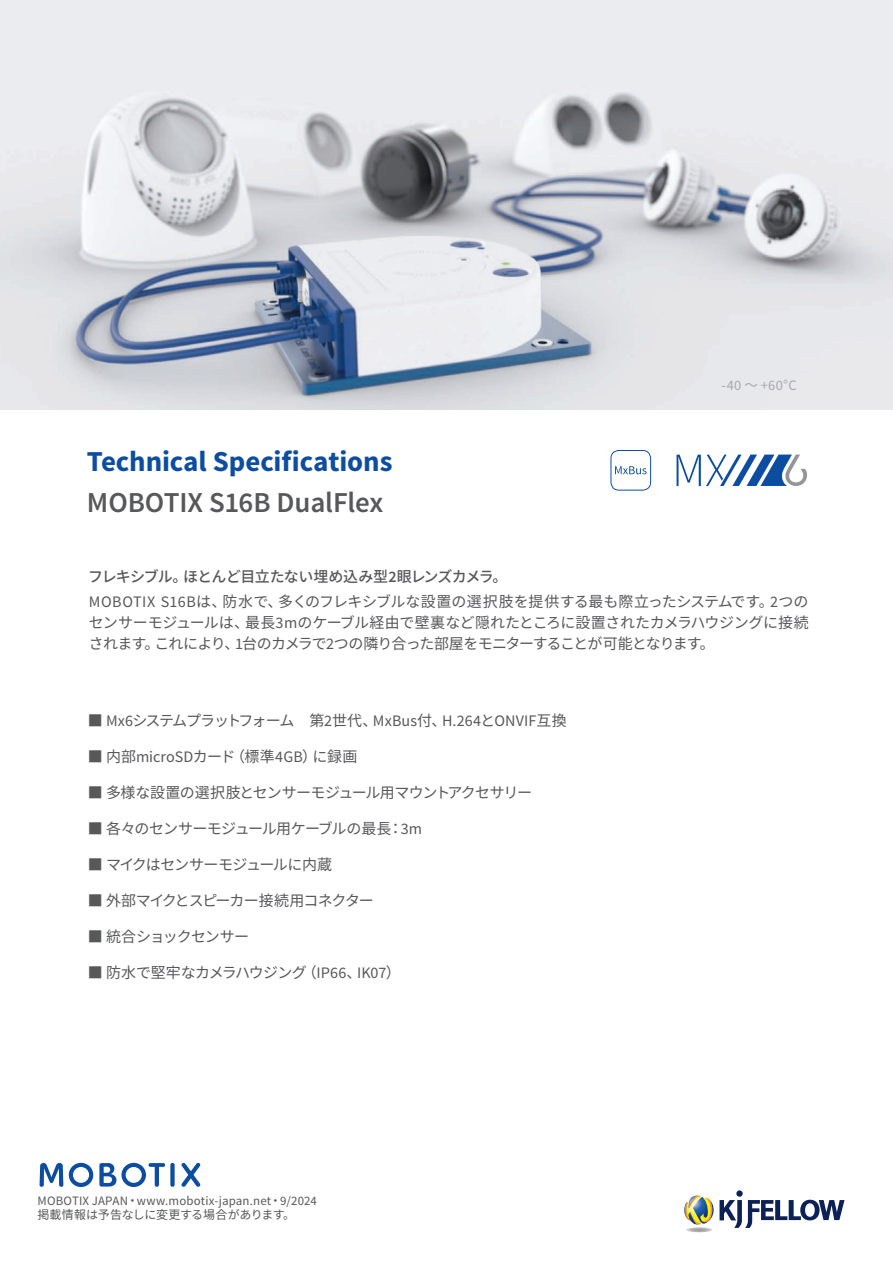
<style>
.page{position:relative;width:893px;height:1263px;background:#fff}
.page>*{position:absolute;margin:0;border:0;box-sizing:border-box;transform-origin:0 0}
.t1{font:700 28.95px "Source Sans Pro";letter-spacing:-.005em;color:#0d4da1}
.t2{font:600 28.95px "Source Sans Pro";letter-spacing:-.005em;color:#57585a}
.t3{font:15px/21px "Noto Sans CJ Kjp";letter-spacing:-.05em;color:#57585a;text-align:justify}
.t4{font:15px "Noto Sans CJ Kjp";letter-spacing:-.1em;color:#57585a}
.t5{font:500 15px "Noto Sans CJ Kjp";letter-spacing:-.05em;color:#57585a}
.t6{font:15px "Noto Sans CJ Kjp";letter-spacing:-.005em;color:#57585a}
.t7{font:15px "Noto Sans CJ Kjp";letter-spacing:-.075em;color:#57585a}
.t8{font:14.4px "Source Sans Pro";color:#a8a9ad}
.t9{font:12.9px "Source Sans Pro";letter-spacing:.01em;color:#57585a}
.t10{font:12px "Noto Sans CJ Kjp";letter-spacing:-.015em;color:#57585a}
.s1{font-family:"Source Sans Pro";font-weight:600;font-size:16.05px}
.s2{font-family:"Noto Sans CJ Kjp";font-size:13.5px}
.s3{font-family:"Source Sans Pro";font-size:16.05px}
.s4{font-family:"Noto Sans CJ Kjp";font-size:12px}
</style>
<div class="page">
<img style="left:0;top:0;width:893px;height:410px">
<svg style="left:676px;top:455px;width:131px;height:31px"></svg>
<div style="left:610px;top:450px;width:41px;height:41px;border:1px solid #0d4da1;border-radius:8px"></div>
<svg style="left:615px;top:466px;width:32px;height:8px"></svg>
<div style="left:736px;top:1190px;width:7px;height:7px;background:#0c2156;border-radius:3px"></div>
<svg style="left:684px;top:1195px;width:160px;height:33px"></svg>
<svg style="left:686px;top:1227px;width:26px;height:5px"></svg>
<svg style="left:40px;top:1163px;width:23px;height:24px"></svg>
<div style="left:170px;top:1163px;width:5px;height:24px;background:#0d4da1;border-radius:2px"></div>
<svg style="left:181px;top:1163px;width:19px;height:24px"></svg>
<svg style="left:69px;top:1163px;width:24px;height:24px"></svg>
<svg style="left:99px;top:1163px;width:66px;height:24px"></svg>
<h1 class="t1" style="left:87px;top:443px;width:307px">Technical Specifications</h1>
<h1 class="t2" style="left:87px;top:484px;width:298px">MOBOTIX S16B DualFlex</h1>
<p class="t5" style="left:88px;top:568px;width:421px">フレキシブル。ほとんど目立たない埋め込み型<span class="s1">2</span>眼レンズカメラ。</p>
<p class="t8" style="left:721px;top:376px;width:77px">-40 <span class="s2">～</span> +60<span class="s2">°</span>C</p>
<p class="t3" style="left:89px;top:591px;width:721px"><span class="s3">MOBOTIX S16B</span>は、防水で、多くのフレキシブルな設置の選択肢を提供する最も際立ったシステムです。<span class="s3">2</span>つのセンサーモジュールは、最長<span class="s3">3m</span>のケーブル経由で壁裏など隠れたところに設置されたカメラハウジングに接続されます。これにより、<span class="s3">1</span>台のカメラで<span class="s3">2</span>つの隣り合った部屋をモニターすることが可能となります。</p>
<p class="t4" style="left:88px;top:711px;width:480px">■ <span class="s3">Mx6</span>システムプラットフォーム　第<span class="s3">2</span>世代、<span class="s3">MxBus</span>付、<span class="s3">H.264</span>と<span class="s3">ONVIF</span>互換</p>
<p class="t6" style="left:88px;top:747px;width:271px">■ 内部<span class="s3">microSD</span>カード（標準<span class="s3">4GB</span>）に録画</p>
<p class="t3" style="left:88px;top:782px;width:446px">■ 多様な設置の選択肢とセンサーモジュール用マウントアクセサリー</p>
<p class="t3" style="left:88px;top:818px;width:336px">■ 各々のセンサーモジュール用ケーブルの最長：<span class="s3">3m</span></p>
<p class="t3" style="left:88px;top:854px;width:246px">■ マイクはセンサーモジュールに内蔵</p>
<p class="t7" style="left:88px;top:891px;width:288px">■ 外部マイクとスピーカー接続用コネクター</p>
<p class="t3" style="left:88px;top:926px;width:163px">■ 統合ショックセンサー</p>
<p class="t3" style="left:88px;top:962px;width:315px">■ 防水で堅牢なカメラハウジング（<span class="s3">IP66</span>、<span class="s3">IK07</span>）</p>
<p class="t9" style="left:38px;top:1192px;width:281px">MOBOTIX JAPAN<span class="s4">・</span>www.mobotix-japan.net<span class="s4">・</span>9/2024</p>
<p class="t10" style="left:38px;top:1208px;width:259px">掲載情報は予告なしに変更する場合があります。</p>
</div>
